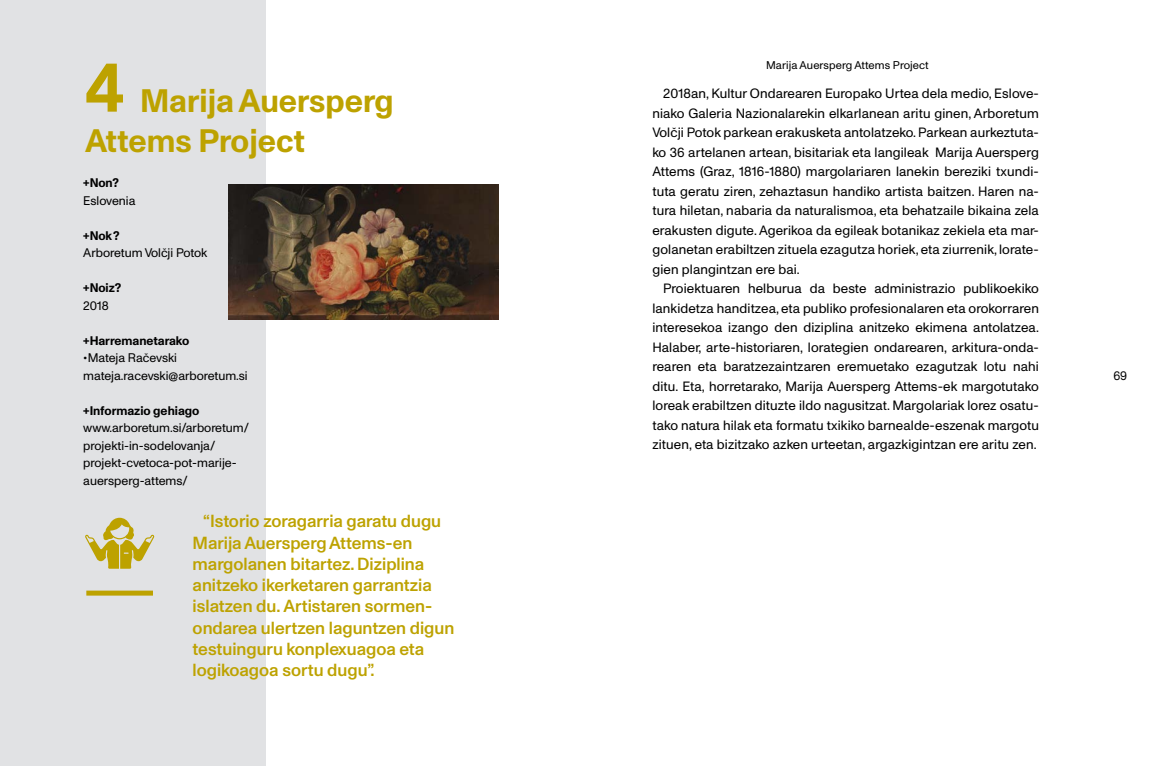
<style>
.page{position:relative;width:1163px;height:766px;background:#fff}
.page>*{position:absolute;margin:0;border:0;box-sizing:border-box;transform-origin:0 0}
.t1{font:700 32.5px/40px "Monument Grotesk";color:#bda200}
.t2{font:500 17.5px/21.2px "Monument Grotesk";color:#bda200}
.t3{font:13.5px/19.5px "Monument Grotesk";letter-spacing:.01em;color:#000;text-align:justify}
.t4{font:12.5px/17.5px "Monument Grotesk";color:#000}
.t5{font:700 12.5px "Monument Grotesk";color:#000}
.t6{font:11.25px "Monument Grotesk";letter-spacing:.01em;color:#000}
.s1{font-size:70px}
</style>
<div class="page">
<div style="left:0;top:0;width:266px;height:765px;background:#e1e2e4"></div>
<img style="left:229px;top:184px;width:270px;height:135px">
<svg style="left:85px;top:517px;width:69px;height:51px"></svg>
<div style="left:86px;top:590px;width:67px;height:5px;background:#bda200"></div>
<h1 class="t1" style="left:85px;top:79px;width:310px"><span class="s1">4</span> Marija Auersperg<br>Attems Project</h1>
<p class="t5" style="left:83px;top:173px;width:37px">+Non?</p>
<p class="t4" style="left:83px;top:191px;width:54px">Eslovenia</p>
<p class="t5" style="left:83px;top:226px;width:38px">+Nok?</p>
<p class="t4" style="left:83px;top:243px;width:125px">Arboretum Volčji Potok</p>
<p class="t5" style="left:83px;top:278px;width:40px">+Noiz?</p>
<p class="t4" style="left:83px;top:296px;width:27px">2018</p>
<p class="t5" style="left:83px;top:331px;width:107px">+Harremanetarako</p>
<p class="t4" style="left:83px;top:348px;width:166px">•Mateja Račevski mateja.racevski@arboretum.si</p>
<p class="t5" style="left:83px;top:401px;width:118px">+Informazio gehiago</p>
<p class="t4" style="left:83px;top:418px;width:167px">www.arboretum.si/arboretum/ projekti-in-sodelovanja/ projekt-cvetoca-pot-marije&shy;auersperg-attems/</p>
<p class="t2" style="left:193px;top:509px;width:263px;text-indent:11px">“Istorio zoragarria garatu dugu<br>Marija Auersperg Attems-en margolanen bitartez. Diziplina anitzeko ikerketaren garrantzia islatzen du. Artistaren sormen&shy;ondarea ulertzen laguntzen digun testuinguru konplexuagoa eta logikoagoa sortu dugu”.</p>
<p class="t6" style="left:766px;top:57px;width:164px">Marija Auersperg Attems Project</p>
<p class="t3" style="left:652px;top:83px;width:388px;text-indent:11px">2018an, Kultur Ondarearen Europako Urtea dela medio, Eslove&shy;niako Galeria Nazionalarekin elkarlanean aritu ginen, Arboretum Volčji Potok parkean erakusketa antolatzeko. Parkean aurkeztuta&shy;ko 36 artelanen artean, bisitariak eta langileak Marija Auersperg Attems (Graz, 1816-1880) margolariaren lanekin bereziki txundi&shy;tuta geratu ziren, zehaztasun handiko artista baitzen. Haren na&shy;tura hiletan, nabaria da naturalismoa, eta behatzaile bikaina zela erakusten digute. Agerikoa da egileak botanikaz zekiela eta mar&shy;golanetan erabiltzen zituela ezagutza horiek, eta ziurrenik, lorate&shy;gien plangintzan ere bai.</p>
<p class="t3" style="left:652px;top:278px;width:388px;text-indent:11px">Proiektuaren helburua da beste administrazio publikoekiko lankidetza handitzea, eta publiko profesionalaren eta orokorraren interesekoa izango den diziplina anitzeko ekimena antolatzea.<br>Halaber, arte-historiaren, lorategien ondarearen, arkitura-onda&shy;rearen eta baratzezaintzaren eremuetako ezagutzak lotu nahi ditu. Eta, horretarako, Marija Auersperg Attems-ek margotutako loreak erabiltzen dituzte ildo nagusitzat. Margolariak lorez osatu&shy;tako natura hilak eta formatu txikiko barnealde-eszenak margotu zituen, eta bizitzako azken urteetan, argazkigintzan ere aritu zen.</p>
<p class="t4" style="left:1113px;top:366px;width:15px">69</p>
</div>
